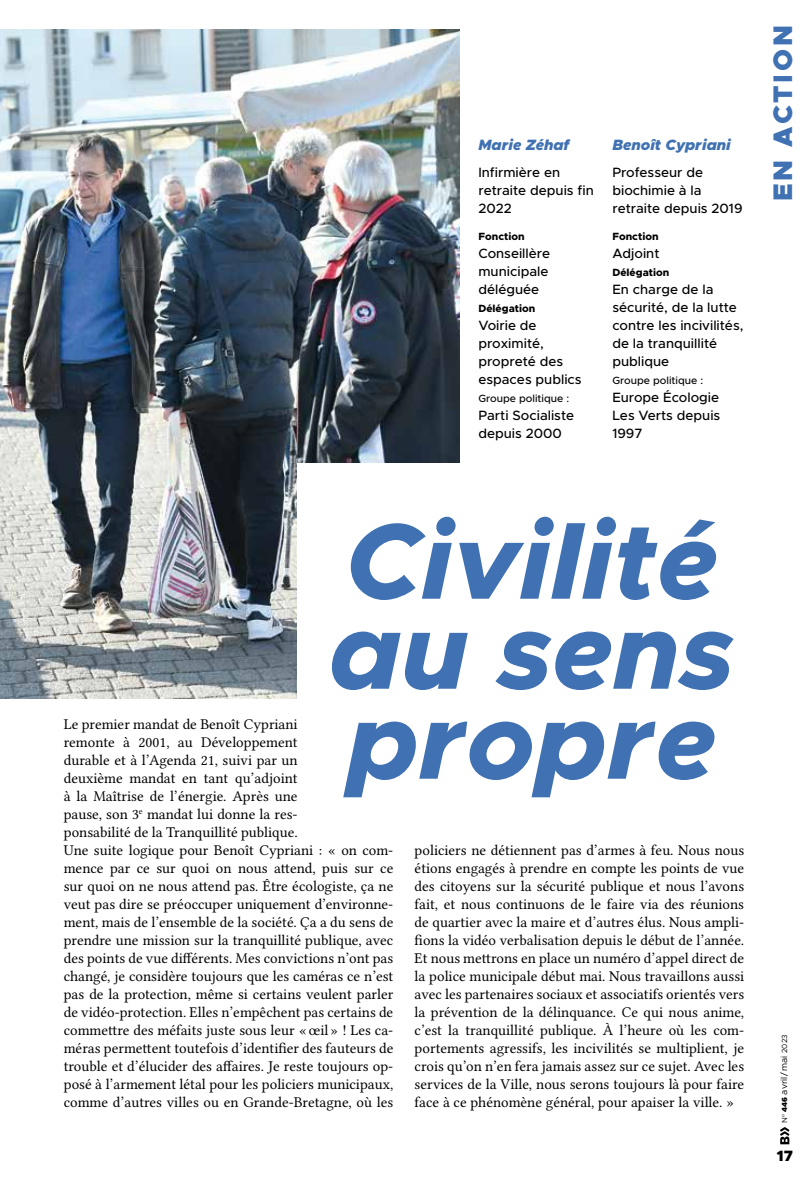
<style>
.page{position:relative;width:808px;height:1191px;background:#fff}
.page>*{position:absolute;margin:0;border:0;box-sizing:border-box;transform-origin:0 0}
.t1{font:italic 800 108px/90px "Metropolis";color:#4071b2}
.t2{font:900 27px "Metropolis";letter-spacing:.1em;color:#4071b2}
.t3{font:15px/18px "Lin Libertine O";color:#000}
.t4{font:italic 900 15px "Metropolis";color:#4071b2}
.t5{font:900 15px "Metropolis";color:#000}
.t6{font:500 13.5px/18px "Metropolis";color:#000}
.t7{font:800 10.5px "Metropolis";color:#000}
.t8{font:500 10.5px "Metropolis";color:#000}
.t9{font:9px "Metropolis";color:#000}
.s1{font-size:7.5px}
.s2{font-weight:900;font-size:7.5px}
</style>
<div class="page">
<img style="left:0;top:30px;width:459px;height:668px">
<div style="left:298px;top:463px;width:446px;height:371px;background:#fff"></div>
<svg style="left:780px;top:1127px;width:9px;height:17px"></svg>
<p class="t4" style="left:478px;top:135px;width:93px">Marie Zéhaf</p>
<p class="t6" style="left:478px;top:163px;width:117px">Infirmière en retraite depuis fin<br>2022</p>
<p class="t7" style="left:478px;top:229px;width:48px">Fonction</p>
<p class="t6" style="left:478px;top:244px;width:73px">Conseillère municipale déléguée</p>
<p class="t7" style="left:478px;top:301px;width:58px">Délégation</p>
<p class="t6" style="left:478px;top:316px;width:105px">Voirie de proximité, propreté des espaces publics</p>
<p class="t8" style="left:478px;top:392px;width:92px">Groupe politique :</p>
<p class="t6" style="left:478px;top:406px;width:97px">Parti Socialiste depuis 2000</p>
<p class="t4" style="left:612px;top:135px;width:120px">Benoît Cypriani</p>
<p class="t6" style="left:612px;top:163px;width:132px">Professeur de biochimie à la retraite depuis 2019</p>
<p class="t7" style="left:612px;top:229px;width:48px">Fonction</p>
<p class="t6" style="left:612px;top:244px;width:49px">Adjoint</p>
<p class="t7" style="left:612px;top:265px;width:58px">Délégation</p>
<p class="t6" style="left:612px;top:280px;width:133px">En charge de la sécurité, de la lutte contre les incivilités, de la tranquillité publique</p>
<p class="t8" style="left:612px;top:374px;width:92px">Groupe politique :</p>
<p class="t6" style="left:612px;top:388px;width:109px;text-align:justify">Europe Écologie Les Verts depuis 1997</p>
<h2 class="t2" style="left:765px;top:201px;width:177px;rotate:-90deg">EN ACTION</h2>
<h1 class="t1" style="left:329px;top:517px;width:407px">Civilité au sens propre</h1>
<p class="t3" style="left:64px;top:715px;width:331px">Le premier mandat de Benoît Cypriani<br>remonte à 2001, au Développement<br>durable et à l’Agenda 21, suivi par un<br>deuxième mandat en tant qu’adjoint<br>à la Maîtrise de l’énergie. Après une<br>pause, son 3<sup>e</sup> mandat lui donne la res-<br>ponsabilité de la Tranquillité publique.<br>Une suite logique pour Benoît Cypriani : « on com&shy;mence par ce sur quoi on nous attend, puis sur ce sur quoi on ne nous attend pas. Être écologiste, ça ne veut pas dire se préoccuper uniquement d’environne&shy;ment, mais de l’ensemble de la société. Ça a du sens de prendre une mission sur la tranquillité publique, avec des points de vue différents. Mes convictions n’ont pas changé, je considère toujours que les caméras ce n’est pas de la protection, même si certains veulent parler de vidéo-protection. Elles n’empêchent pas certains de commettre des méfaits juste sous leur « œil » ! Les ca&shy;méras permettent toutefois d’identifier des fauteurs de trouble et d’élucider des affaires. Je reste toujours op&shy;posé à l’armement létal pour les policiers municipaux, comme d’autres villes ou en Grande-Bretagne, où les</p>
<p class="t3" style="left:415px;top:841px;width:331px;text-align:justify">policiers ne détiennent pas d’armes à feu. Nous nous étions engagés à prendre en compte les points de vue des citoyens sur la sécurité publique et nous l’avons fait, et nous continuons de le faire via des réunions de quartier avec la maire et d’autres élus. Nous ampli&shy;fions la vidéo verbalisation depuis le début de l’année.<br>Et nous mettrons en place un numéro d’appel direct de la police municipale début mai. Nous travaillons aussi avec les partenaires sociaux et associatifs orientés vers la prévention de la délinquance. Ce qui nous anime, c’est la tranquillité publique. À l’heure où les com&shy;portements agressifs, les incivilités se multiplient, je crois qu’on n’en fera jamais assez sur ce sujet. Avec les services de la Ville, nous serons toujours là pour faire face à ce phénomène général, pour apaiser la ville. »</p>
<p class="t9" style="left:778px;top:1122px;width:90px;rotate:-90deg"><span class="s1">N</span><sup>o</sup> <span class="s2">446</span> avril /mai <span class="s1">2023</span></p>
<p class="t5" style="left:777px;top:1145px;width:17px">17</p>
</div>
